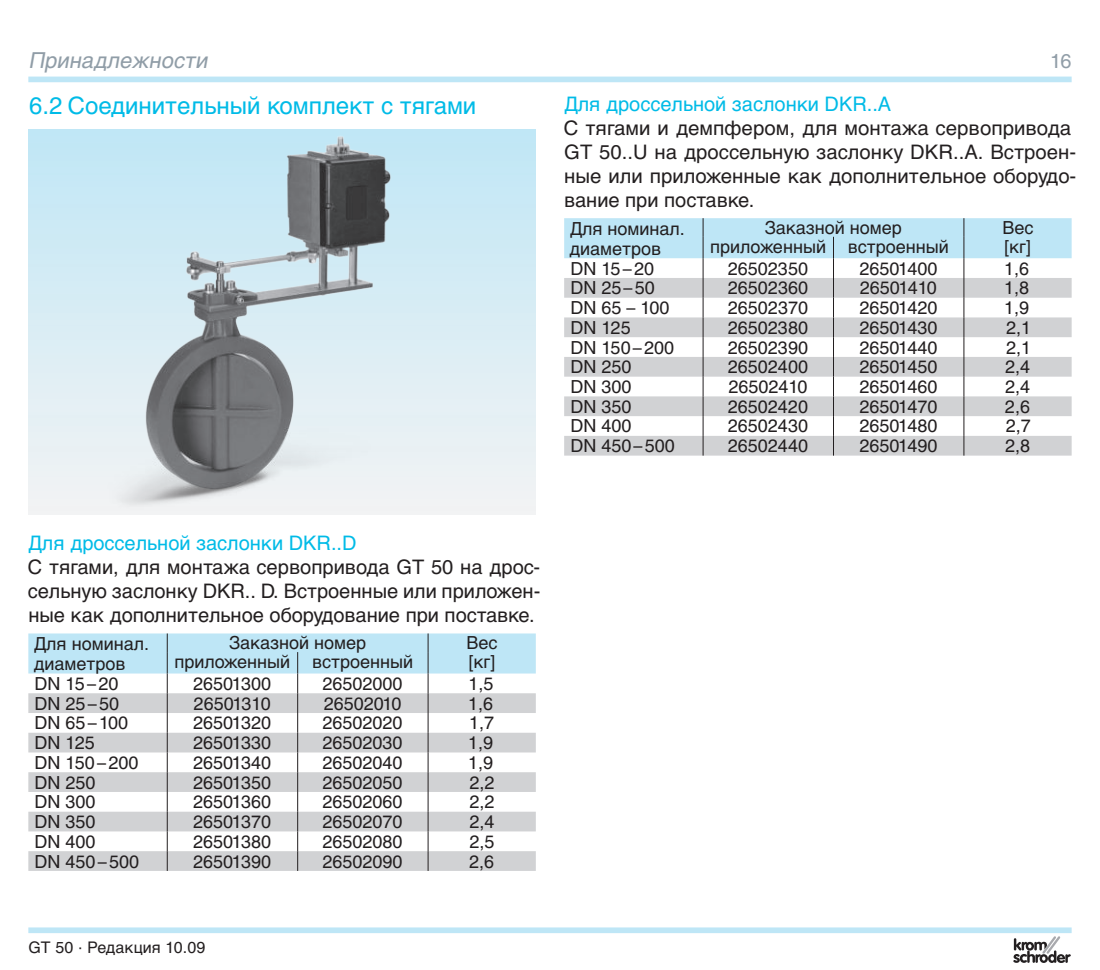
<style>
.page{position:relative;width:1100px;height:970px;background:#fff}
.page>*{position:absolute;margin:0;border:0;box-sizing:border-box;transform-origin:0 0}
.t1{font:24px "Helvetica Cyr Upright";color:#00bbe7}
.t2{font:italic 22px "Helvetica Cyr Upright";color:#909da7}
.t3{font:20px/24px "Helvetica Cyr Upright";color:#231f20;text-align:justify}
.t4{font:20px "Helvetica Cyr Upright";color:#00bbe7}
.t5{font:20px "Helvetica Cyr Upright";color:#909da7}
.t6{font:18px/20px "Helvetica Cyr Upright";color:#231f20}
.t7{font:16px "Helvetica Cyr Upright";letter-spacing:.01em;color:#231f20}
</style>
<div class="page">
<div style="left:28px;top:77px;width:1043px;height:5px;background:#bee6f6"></div>
<div style="left:28px;top:927px;width:1043px;height:6px;background:#bee6f6"></div>
<div style="left:28px;top:129px;width:508px;height:385px;background:linear-gradient(to bottom,#bfe7f6,#f3f3f4)"></div>
<img style="left:60px;top:129px;width:414px;height:385px">
<svg style="left:28px;top:633px;width:508px;height:237px"></svg>
<svg style="left:564px;top:218px;width:507px;height:237px"></svg>
<svg style="left:1013px;top:936px;width:58px;height:26px"></svg>
<p class="t2" style="left:28px;top:52px;width:184px">Принадлежности</p>
<h1 class="t1" style="left:29px;top:96px;width:449px">6.2 Соединительный комплект с тягами</h1>
<p class="t5" style="left:1050px;top:53px;width:23px">16</p>
<p class="t4" style="left:564px;top:96px;width:328px">Для дроссельной заслонки DKR..A</p>
<p class="t3" style="left:564px;top:117px;width:514px;text-align:left">С тягами и демпфером, для монтажа сервопривода GT 50..U на дроссельную заслонку DKR..A. Встроен&shy;ные или приложенные как дополнительное оборудо&shy;вание при поставке.</p>
<p class="t6" style="left:569px;top:220px;width:117px">Для номинал. диаметров</p>
<p class="t6" style="left:765px;top:219px;width:139px">Заказной номер</p>
<p class="t6" style="left:1002px;top:219px;width:33px">Вес</p>
<p class="t6" style="left:710px;top:238px;width:240px">приложенный встроенный</p>
<p class="t6" style="left:1004px;top:238px;width:28px">[кг]</p>
<p class="t6" style="left:570px;top:260px;width:85px">DN 15 – 20</p>
<p class="t6" style="left:728px;top:260px;width:82px">26502350</p>
<p class="t6" style="left:859px;top:260px;width:79px">26501400</p>
<p class="t6" style="left:1004px;top:260px;width:27px">1,6</p>
<p class="t6" style="left:570px;top:279px;width:86px">DN 25 – 50</p>
<p class="t6" style="left:728px;top:279px;width:82px">26502360</p>
<p class="t6" style="left:860px;top:279px;width:79px">26501410</p>
<p class="t6" style="left:1004px;top:279px;width:27px">1,8</p>
<p class="t6" style="left:570px;top:299px;width:101px">DN 65 – 100</p>
<p class="t6" style="left:728px;top:299px;width:82px">26502370</p>
<p class="t6" style="left:859px;top:299px;width:79px">26501420</p>
<p class="t6" style="left:1004px;top:299px;width:27px">1,9</p>
<p class="t6" style="left:570px;top:319px;width:62px">DN 125</p>
<p class="t6" style="left:728px;top:319px;width:82px">26502380</p>
<p class="t6" style="left:859px;top:319px;width:79px">26501430</p>
<p class="t6" style="left:1006px;top:319px;width:27px">2,1</p>
<p class="t6" style="left:570px;top:339px;width:105px">DN 150 – 200</p>
<p class="t6" style="left:728px;top:339px;width:82px">26502390</p>
<p class="t6" style="left:859px;top:339px;width:79px">26501440</p>
<p class="t6" style="left:1006px;top:339px;width:27px">2,1</p>
<p class="t6" style="left:570px;top:358px;width:63px">DN 250</p>
<p class="t6" style="left:728px;top:358px;width:82px">26502400</p>
<p class="t6" style="left:859px;top:358px;width:79px">26501450</p>
<p class="t6" style="left:1005px;top:358px;width:27px">2,4</p>
<p class="t6" style="left:570px;top:378px;width:63px">DN 300</p>
<p class="t6" style="left:728px;top:378px;width:81px">26502410</p>
<p class="t6" style="left:859px;top:378px;width:79px">26501460</p>
<p class="t6" style="left:1005px;top:378px;width:27px">2,4</p>
<p class="t6" style="left:570px;top:398px;width:63px">DN 350</p>
<p class="t6" style="left:728px;top:398px;width:82px">26502420</p>
<p class="t6" style="left:859px;top:398px;width:79px">26501470</p>
<p class="t6" style="left:1005px;top:398px;width:27px">2,6</p>
<p class="t6" style="left:570px;top:418px;width:63px">DN 400</p>
<p class="t6" style="left:728px;top:418px;width:82px">26502430</p>
<p class="t6" style="left:859px;top:418px;width:79px">26501480</p>
<p class="t6" style="left:1006px;top:418px;width:27px">2,7</p>
<p class="t6" style="left:570px;top:437px;width:106px">DN 450 – 500</p>
<p class="t6" style="left:728px;top:437px;width:82px">26502440</p>
<p class="t6" style="left:859px;top:437px;width:79px">26501490</p>
<p class="t6" style="left:1005px;top:437px;width:27px">2,8</p>
<p class="t4" style="left:29px;top:535px;width:329px">Для дроссельной заслонки DKR..D</p>
<p class="t3" style="left:28px;top:557px;width:514px">С тягами, для монтажа сервопривода GT 50 на дрос&shy;сельную заслонку DKR.. D. Встроенные или приложен&shy;ные как дополнительное оборудование при поставке.</p>
<p class="t6" style="left:33px;top:635px;width:117px">Для номинал. диаметров</p>
<p class="t6" style="left:229px;top:634px;width:139px">Заказной номер</p>
<p class="t6" style="left:466px;top:634px;width:33px">Вес</p>
<p class="t6" style="left:174px;top:653px;width:240px">приложенный встроенный</p>
<p class="t6" style="left:468px;top:653px;width:28px">[кг]</p>
<p class="t6" style="left:35px;top:675px;width:85px">DN 15 – 20</p>
<p class="t6" style="left:193px;top:675px;width:79px">26501300</p>
<p class="t6" style="left:322px;top:675px;width:82px">26502000</p>
<p class="t6" style="left:468px;top:675px;width:27px">1,5</p>
<p class="t6" style="left:35px;top:694px;width:86px">DN 25 – 50</p>
<p class="t6" style="left:194px;top:694px;width:79px">26501310</p>
<p class="t6" style="left:324px;top:694px;width:79px">26502010</p>
<p class="t6" style="left:468px;top:694px;width:27px">1,6</p>
<p class="t6" style="left:35px;top:714px;width:95px">DN 65 – 100</p>
<p class="t6" style="left:193px;top:714px;width:79px">26501320</p>
<p class="t6" style="left:322px;top:714px;width:82px">26502020</p>
<p class="t6" style="left:469px;top:714px;width:27px">1,7</p>
<p class="t6" style="left:35px;top:734px;width:62px">DN 125</p>
<p class="t6" style="left:193px;top:734px;width:79px">26501330</p>
<p class="t6" style="left:322px;top:734px;width:82px">26502030</p>
<p class="t6" style="left:468px;top:734px;width:27px">1,9</p>
<p class="t6" style="left:35px;top:754px;width:105px">DN 150 – 200</p>
<p class="t6" style="left:193px;top:754px;width:79px">26501340</p>
<p class="t6" style="left:322px;top:754px;width:82px">26502040</p>
<p class="t6" style="left:468px;top:754px;width:27px">1,9</p>
<p class="t6" style="left:35px;top:773px;width:63px">DN 250</p>
<p class="t6" style="left:193px;top:773px;width:79px">26501350</p>
<p class="t6" style="left:322px;top:773px;width:82px">26502050</p>
<p class="t6" style="left:469px;top:773px;width:27px">2,2</p>
<p class="t6" style="left:35px;top:793px;width:63px">DN 300</p>
<p class="t6" style="left:193px;top:793px;width:79px">26501360</p>
<p class="t6" style="left:322px;top:793px;width:82px">26502060</p>
<p class="t6" style="left:469px;top:793px;width:27px">2,2</p>
<p class="t6" style="left:35px;top:813px;width:63px">DN 350</p>
<p class="t6" style="left:193px;top:813px;width:79px">26501370</p>
<p class="t6" style="left:322px;top:813px;width:82px">26502070</p>
<p class="t6" style="left:469px;top:813px;width:27px">2,4</p>
<p class="t6" style="left:35px;top:833px;width:63px">DN 400</p>
<p class="t6" style="left:193px;top:833px;width:79px">26501380</p>
<p class="t6" style="left:322px;top:833px;width:82px">26502080</p>
<p class="t6" style="left:469px;top:833px;width:27px">2,5</p>
<p class="t6" style="left:35px;top:852px;width:106px">DN 450 – 500</p>
<p class="t6" style="left:193px;top:852px;width:79px">26501390</p>
<p class="t6" style="left:322px;top:852px;width:82px">26502090</p>
<p class="t6" style="left:469px;top:852px;width:27px">2,6</p>
<p class="t7" style="left:28px;top:941px;width:178px">GT 50 · Редакция 10.09</p>
</div>
